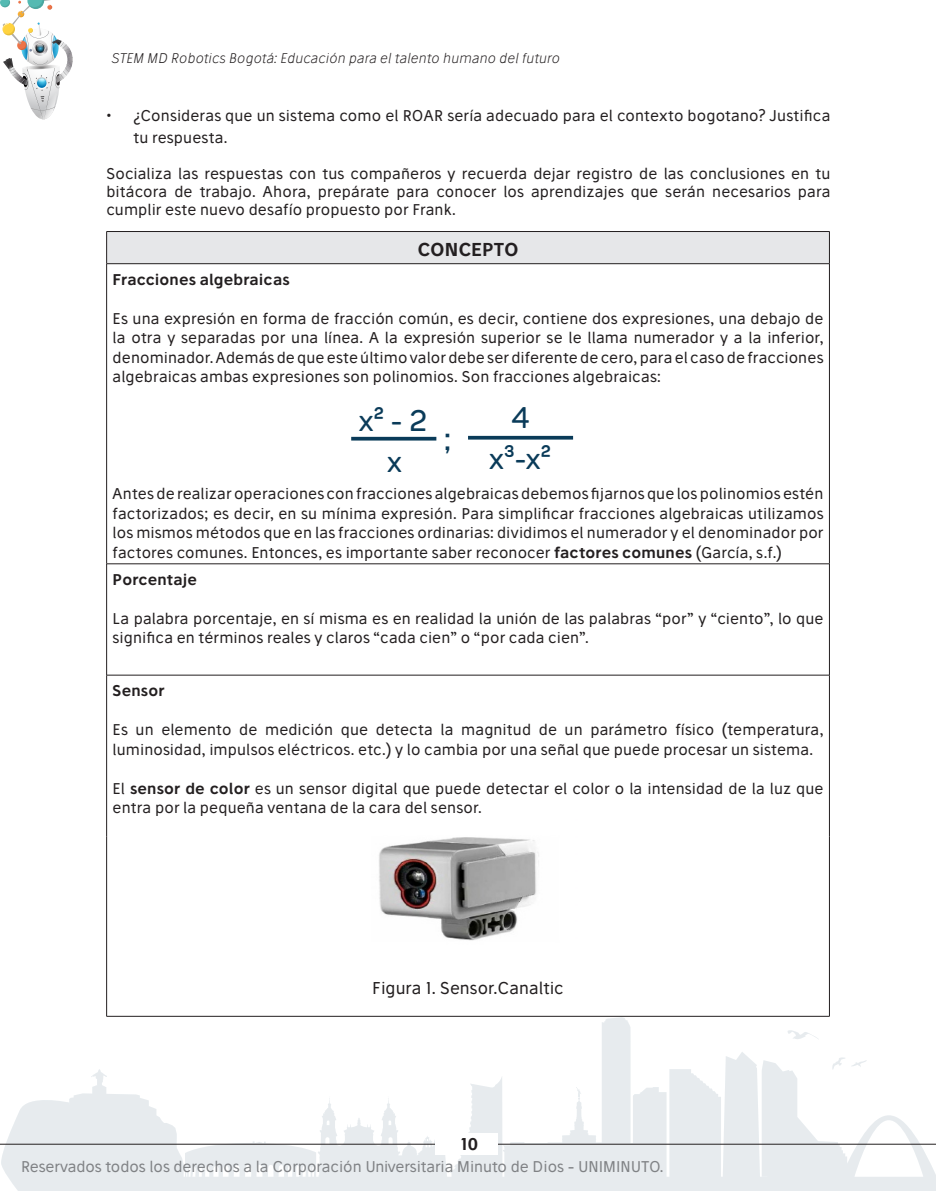
<style>
.page{position:relative;width:936px;height:1191px;background:#fff}
.page>*{position:absolute;margin:0;border:0;box-sizing:border-box;transform-origin:0 0}
.t1{font:33.45px "Bebas Neue";color:#0a3b59}
.t2{font:600 29.25px "Panton";color:#0a3b59}
.t3{font:600 18px "Stilu";color:#231f20}
.t4{font:16.5px "Stilu";letter-spacing:.005em;color:#231f20}
.t5{font:600 16.5px "Stilu";color:#231f20}
.t6{font:15px/19.5px "Stilu";letter-spacing:.01em;color:#231f20}
.t7{font:15px "Stilu";color:#808285}
.t8{font:600 15px "Stilu";letter-spacing:.01em;color:#231f20}
.t9{font:italic 300 13.5px "Stilu";letter-spacing:.01em;color:#231f20}
.s1{font-weight:600}
</style>
<div class="page">
<svg style="left:88px;top:1017px;width:847px;height:174px"></svg>
<svg style="left:1px;top:1093px;width:87px;height:98px"></svg>
<hr style="left:0;top:1144px;width:935px;height:1px;background:#231f20">
<div style="left:435px;top:1133px;width:62px;height:22px;background:#fff"></div>
<svg style="left:0;top:0;width:73px;height:119px"></svg>
<div style="left:107px;top:231px;width:722px;height:33px;background:#e6e7e9"></div>
<hr style="left:106px;top:564px;width:1px;height:111px;background:#231f20">
<hr style="left:106px;top:675px;width:1px;height:161px;background:#231f20">
<hr style="left:106px;top:836px;width:1px;height:180px;background:#231f20">
<hr style="left:829px;top:232px;width:1px;height:31px;background:#231f20">
<hr style="left:829px;top:564px;width:1px;height:111px;background:#231f20">
<hr style="left:829px;top:675px;width:1px;height:161px;background:#231f20">
<hr style="left:829px;top:836px;width:1px;height:180px;background:#231f20">
<hr style="left:106px;top:231px;width:723px;height:1px;background:#231f20">
<hr style="left:106px;top:232px;width:1px;height:31px;background:#231f20">
<hr style="left:106px;top:675px;width:723px;height:1px;background:#231f20">
<hr style="left:106px;top:1016px;width:723px;height:1px;background:#231f20">
<hr style="left:106px;top:563px;width:723px;height:1px;background:#231f20">
<hr style="left:106px;top:263px;width:723px;height:1px;background:#231f20">
<hr style="left:106px;top:264px;width:1px;height:299px;background:#231f20">
<hr style="left:829px;top:264px;width:1px;height:299px;background:#231f20">
<img style="left:379px;top:837px;width:160px;height:104px">
<hr style="left:351px;top:437px;width:85px;height:3px;background:#0a3b59">
<hr style="left:468px;top:436px;width:105px;height:3px;background:#0a3b59">
<p class="t9" style="left:112px;top:50px;width:449px">STEM MD Robotics Bogotá: Educación para el talento humano del futuro</p>
<p class="t6" style="left:133px;top:105px;width:698px;line-height:21.6px;text-indent:-27px">• ¿Consideras que un sistema como el ROAR sería adecuado para el contexto bogotano? Justifica tu respuesta.</p>
<p class="t6" style="left:106px;top:164px;width:725px;line-height:18px;text-align:justify">Socializa las respuestas con tus compañeros y recuerda dejar registro de las conclusiones en tu bitácora de trabajo. Ahora, prepárate para conocer los aprendizajes que serán necesarios para cumplir este nuevo desafío propuesto por Frank.</p>
<p class="t3" style="left:417px;top:237px;width:103px">CONCEPTO</p>
<p class="t8" style="left:113px;top:269px;width:178px">Fracciones algebraicas</p>
<p class="t6" style="left:113px;top:308px;width:712px;text-align:justify">Es una expresión en forma de fracción común, es decir, contiene dos expresiones, una debajo de la otra y separadas por una línea. A la expresión superior se le llama numerador y a la inferior, denominador. Además de que este último valor debe ser diferente de cero, para el caso de fracciones algebraicas ambas expresiones son polinomios. Son fracciones algebraicas:</p>
<p class="t2" style="left:359px;top:402px;width:70px">x² - 2</p>
<p class="t2" style="left:387px;top:443px;width:16px">x</p>
<p class="t1" style="left:444px;top:420px;width:8px">;</p>
<p class="t2" style="left:511px;top:400px;width:20px">4</p>
<p class="t2" style="left:489px;top:440px;width:63px">x³-x²</p>
<p class="t6" style="left:113px;top:484px;width:712px;text-align:justify">Antes de realizar operaciones con fracciones algebraicas debemos fijarnos que los polinomios estén factorizados; es decir, en su mínima expresión. Para simplificar fracciones algebraicas utilizamos los mismos métodos que en las fracciones ordinarias: dividimos el numerador y el denominador por factores comunes. Entonces, es importante saber reconocer <span class="s1">factores comunes</span> (García, s.f.)</p>
<p class="t8" style="left:113px;top:569px;width:86px">Porcentaje</p>
<p class="t6" style="left:113px;top:608px;width:712px">La palabra porcentaje, en sí misma es en realidad la unión de las palabras “por” y “ciento”, lo que significa en términos reales y claros “cada cien” o “por cada cien”.</p>
<p class="t8" style="left:113px;top:681px;width:53px">Sensor</p>
<p class="t6" style="left:113px;top:719px;width:712px">Es un elemento de medición que detecta la magnitud de un parámetro físico (temperatura, luminosidad, impulsos eléctricos. etc.) y lo cambia por una señal que puede procesar un sistema.</p>
<p class="t6" style="left:113px;top:778px;width:712px">El <span class="s1">sensor de color</span> es un sensor digital que puede detectar el color o la intensidad de la luz que entra por la pequeña ventana de la cara del sensor.</p>
<p class="t4" style="left:372px;top:977px;width:193px">Figura 1. Sensor.Canaltic</p>
<p class="t5" style="left:460px;top:1133px;width:19px">10</p>
<p class="t7" style="left:21px;top:1157px;width:644px">Reservados todos los derechos a la Corporación Universitaria Minuto de Dios - UNIMINUTO.</p>
</div>
